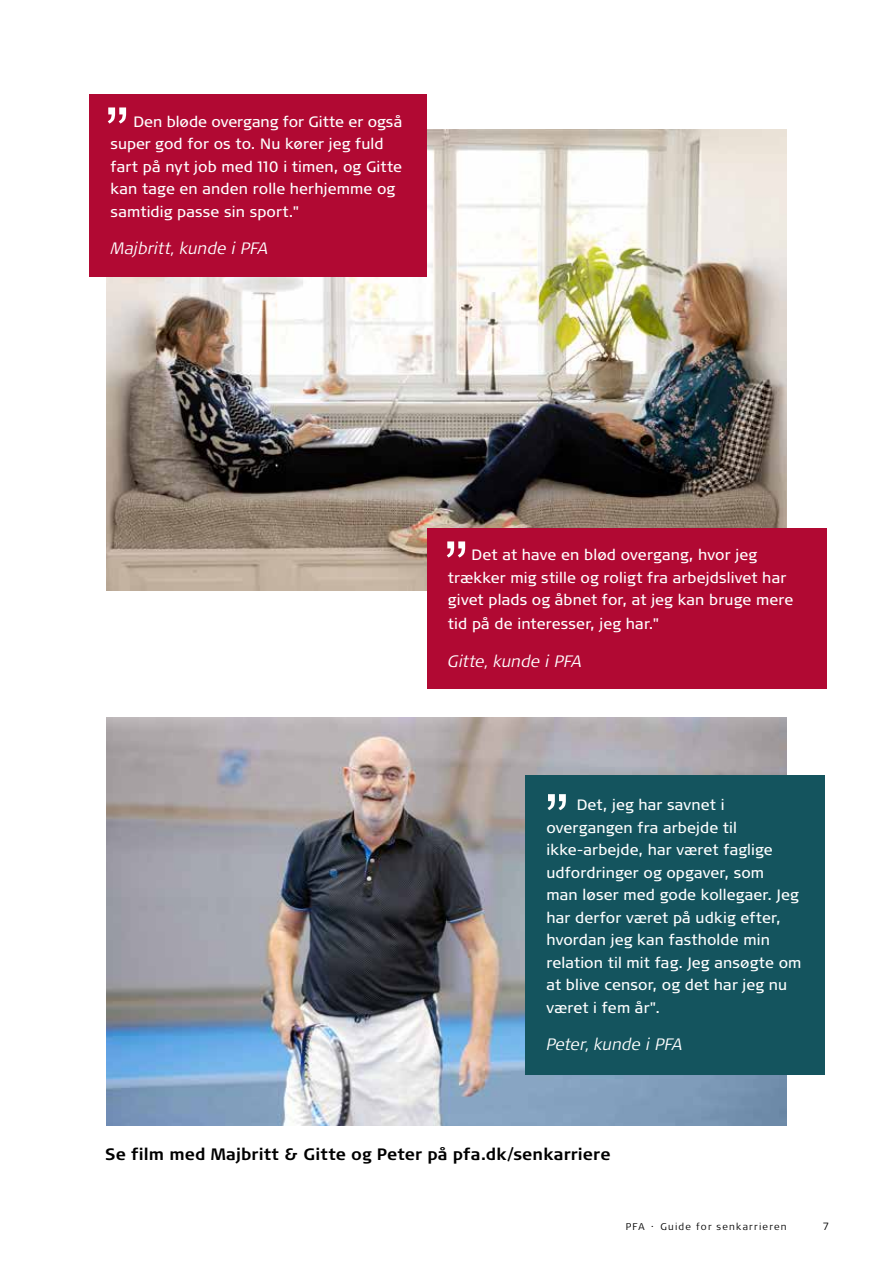
<style>
.page{position:relative;width:893px;height:1263px;background:#fff}
.page>*{position:absolute;margin:0;border:0;box-sizing:border-box;transform-origin:0 0}
.t1{font:700 16.5px "Signa OT";letter-spacing:.005em;color:#000}
.t2{font:italic 300 16.5px "Signa OT";color:#fff}
.t3{font:15px/22.5px "Signa OT";letter-spacing:.01em;color:#fff}
.t4{font:300 10.5px "Signa OT";color:#000}
.t5{font:300 9.75px "Signa OT";letter-spacing:.125em;color:#000}
</style>
<div class="page">
<img style="left:106px;top:130px;width:681px;height:460px">
<img style="left:106px;top:718px;width:681px;height:408px">
<div style="left:427px;top:528px;width:399px;height:160px;background:#b10933"></div>
<svg style="left:447px;top:541px;width:18px;height:16px"></svg>
<div style="left:89px;top:94px;width:338px;height:183px;background:#b10933"></div>
<svg style="left:108px;top:107px;width:18px;height:17px"></svg>
<div style="left:525px;top:775px;width:300px;height:300px;background:#14545e"></div>
<svg style="left:547px;top:794px;width:19px;height:16px"></svg>
<p class="t3" style="left:111px;top:110px;width:293px;text-indent:23px">Den bløde overgang for Gitte er også super god for os to. Nu kører jeg fuld fart på nyt job med 110 i timen, og Gitte kan tage en anden rolle herhjemme og samtidig passe sin sport."</p>
<p class="t2" style="left:111px;top:239px;width:159px">Majbritt, kunde i PFA</p>
<p class="t3" style="left:448px;top:543px;width:347px;text-indent:24px">Det at have en blød overgang, hvor jeg trækker mig stille og roligt fra arbejdslivet har givet plads og åbnet for, at jeg kan bruge mere</p>
<p class="t3" style="left:448px;top:612px;width:213px">tid på de interesser, jeg har."</p>
<p class="t2" style="left:448px;top:651px;width:135px">Gitte, kunde i PFA</p>
<p class="t3" style="left:546px;top:793px;width:257px;text-indent:30px">Det, jeg har savnet i overgangen fra arbejde til ikke-arbejde, har været faglige udfordringer og opgaver, som<br>man løser med gode kollegaer. Jeg har derfor været på udkig efter, hvordan jeg kan fastholde min relation til mit fag. Jeg ansøgte om at blive censor, og det har jeg nu været i fem år".</p>
<p class="t2" style="left:546px;top:1034px;width:138px">Peter, kunde i PFA</p>
<p class="t1" style="left:105px;top:1144px;width:507px">Se film med Majbritt &amp; Gitte og Peter på pfa.dk/senkarriere</p>
<p class="t5" style="left:626px;top:1221px;width:162px">PFA · Guide for senkarrieren</p>
<p class="t4" style="left:823px;top:1220px;width:8px">7</p>
</div>
